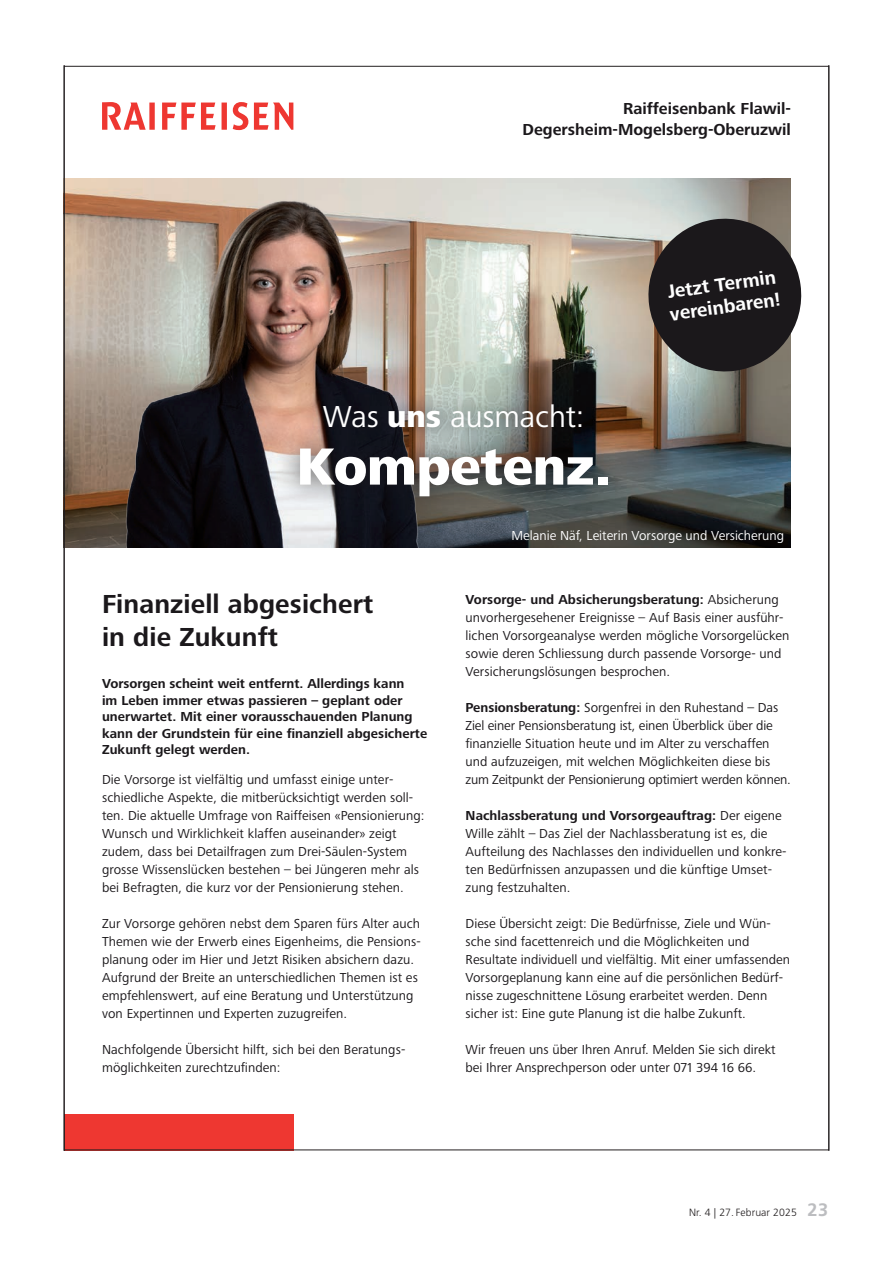
<style>
.page{position:relative;width:893px;height:1263px;background:#fff}
.page>*{position:absolute;margin:0;border:0;box-sizing:border-box;transform-origin:0 0}
.t1{font:800 54.15px "Frutiger Next LTW1 G";letter-spacing:-.01em;color:#fff}
.t2{font:31.5px "Frutiger Next LTW1 G";letter-spacing:-.005em;color:#fff}
.t3{font:700 27px/33px "Frutiger Next LTW1 G";letter-spacing:.005em;color:#1b181b}
.t4{font:700 19.5px/22.5px "Frutiger Next LTW1 G";color:#fff}
.t5{font:700 16.5px/21px "Frutiger Next LTW1 G";color:#1b181b;text-align:right}
.t6{font:13.5px/18px "Frutiger Next LTW1 G";letter-spacing:.005em;color:#1b181b}
.t7{font:700 13.5px/16.5px "Frutiger Next LTW1 G";letter-spacing:.005em;color:#1b181b}
.t8{font:13.5px "Frutiger Next LTW1 G";color:#fff}
.t9{font:300 10.5px "Frutiger LT Std";letter-spacing:.01em;color:#231f20}
.s1{font-weight:800}
.s2{font-weight:700}
.s3{font-weight:700;font-size:18px;color:#bcbdc0}
</style>
<div class="page">
<img style="left:66px;top:102px;width:736px;height:1046px">
<div style="left:66px;top:1114px;width:227px;height:34px;background:#ee3731"></div>
<p class="t5" style="left:522px;top:98px;width:270px">Raiffeisenbank Flawil-<br>Degersheim-Mogelsberg-Oberuzwil</p>
<h2 class="t2" style="left:323px;top:399px;width:263px">Was <span class="s1">uns</span> ausmacht:</h2>
<h1 class="t1" style="left:297px;top:436px;width:316px">Kompetenz.</h1>
<h3 class="t4" style="left:665px;top:281px;width:113px;rotate:-8deg">Jetzt Termin vereinbaren!</h3>
<h3 class="t3" style="left:102px;top:589px;width:273px">Finanziell abgesichert in die Zukunft</h3>
<p class="t7" style="left:102px;top:676px;width:327px">Vorsorgen scheint weit entfernt. Allerdings kann<br>im Leben immer etwas passieren – geplant oder unerwartet. Mit einer vorausschauenden Planung kann der Grundstein für eine finanziell abgesicherte Zukunft gelegt werden.</p>
<p class="t6" style="left:102px;top:771px;width:324px">Die Vorsorge ist vielfältig und umfasst einige unter&shy;schiedliche Aspekte, die mitberücksichtigt werden soll&shy;ten. Die aktuelle Umfrage von Raiffeisen «Pensionierung:<br>Wunsch und Wirklichkeit klaffen auseinander» zeigt zudem, dass bei Detailfragen zum Drei-Säulen-System grosse Wissenslücken bestehen – bei Jüngeren mehr als bei Befragten, die kurz vor der Pensionierung stehen.</p>
<p class="t6" style="left:102px;top:915px;width:320px">Zur Vorsorge gehören nebst dem Sparen fürs Alter auch Themen wie der Erwerb eines Eigenheims, die Pensions&shy;planung oder im Hier und Jetzt Risiken absichern dazu.<br>Aufgrund der Breite an unterschiedlichen Themen ist es empfehlenswert, auf eine Beratung und Unterstützung von Expertinnen und Experten zuzugreifen.</p>
<p class="t6" style="left:102px;top:1041px;width:305px">Nachfolgende Übersicht hilft, sich bei den Beratungs&shy;möglichkeiten zurechtzufinden:</p>
<p class="t8" style="left:512px;top:528px;width:274px">Melanie Näf, Leiterin Vorsorge und Versicherung</p>
<p class="t6" style="left:466px;top:591px;width:325px"><span class="s2">Vorsorge- und Absicherungsberatung:</span> Absicherung unvorhergesehener Ereignisse – Auf Basis einer ausführ&shy;lichen Vorsorgeanalyse werden mögliche Vorsorgelücken sowie deren Schliessung durch passende Vorsorge- und Versicherungslösungen besprochen.</p>
<p class="t6" style="left:466px;top:699px;width:327px"><span class="s2">Pensionsberatung:</span> Sorgenfrei in den Ruhestand – Das Ziel einer Pensionsberatung ist, einen Überblick über die finanzielle Situation heute und im Alter zu verschaffen und aufzuzeigen, mit welchen Möglichkeiten diese bis zum Zeitpunkt der Pensionierung optimiert werden können.</p>
<p class="t6" style="left:466px;top:807px;width:322px"><span class="s2">Nachlassberatung und Vorsorgeauftrag:</span> Der eigene Wille zählt – Das Ziel der Nachlassberatung ist es, die Aufteilung des Nachlasses den individuellen und konkre&shy;ten Bedürfnissen anzupassen und die künftige Umset&shy;zung festzuhalten.</p>
<p class="t6" style="left:466px;top:915px;width:326px">Diese Übersicht zeigt: Die Bedürfnisse, Ziele und Wün&shy;sche sind facettenreich und die Möglichkeiten und Resultate individuell und vielfältig. Mit einer umfassenden Vorsorgeplanung kann eine auf die persönlichen Bedürf&shy;nisse zugeschnittene Lösung erarbeitet werden. Denn sicher ist: Eine gute Planung ist die halbe Zukunft.</p>
<p class="t6" style="left:466px;top:1041px;width:311px">Wir freuen uns über Ihren Anruf. Melden Sie sich direkt bei Ihrer Ansprechperson oder unter 071 394 16 66.</p>
<p class="t9" style="left:689px;top:1207px;width:140px">Nr. 4 | 27. Februar 2025 <span class="s3">23</span></p>
</div>
